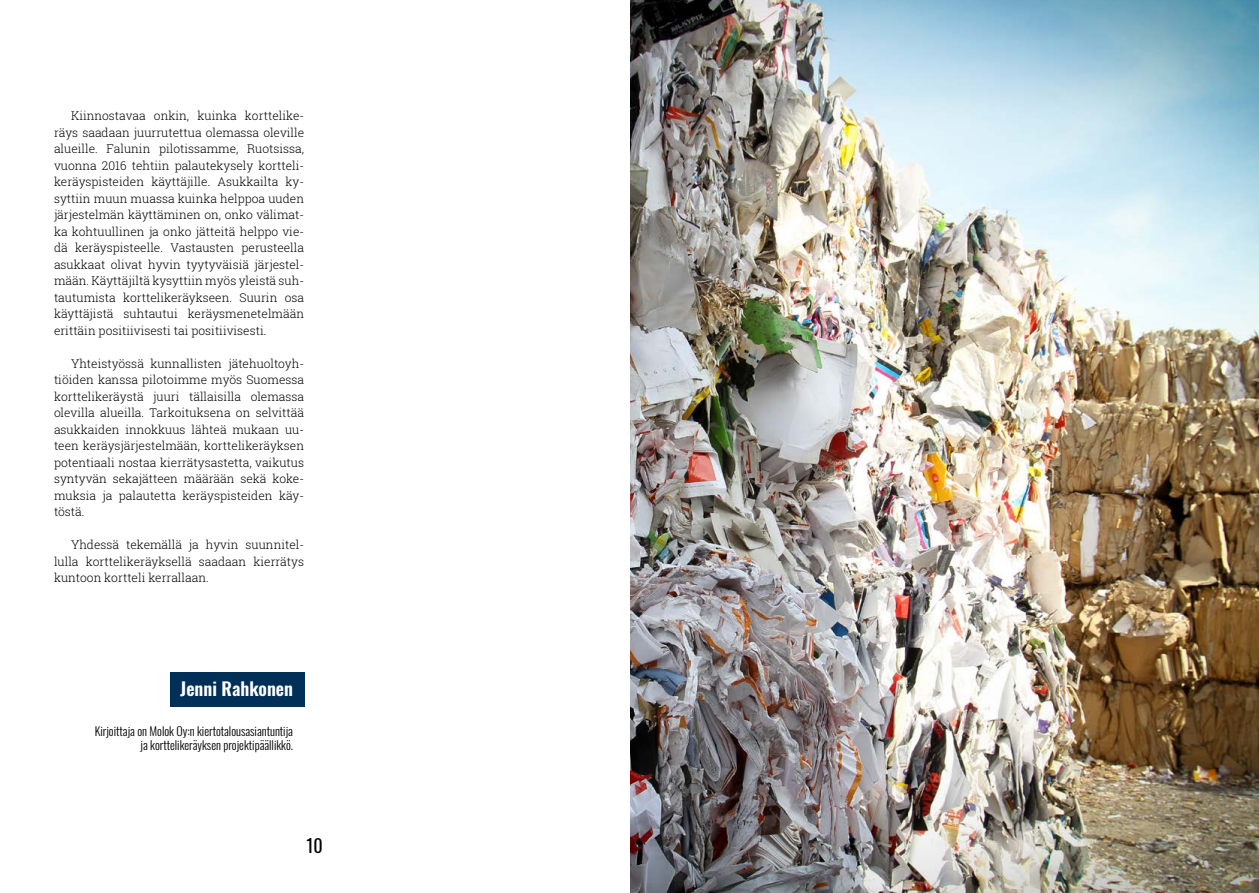
<style>
.page{position:relative;width:1259px;height:893px;background:#fff}
.page>*{position:absolute;margin:0;border:0;box-sizing:border-box;transform-origin:0 0}
.t1{font:600 18px "Oswald";color:#fff}
.t2{font:18px "Oswald";color:#000}
.t3{font:300 12px/16.5px "Roboto Slab";color:#000;text-align:justify}
.t4{font:300 12px/14.4px "Oswald";color:#000;text-align:right}
</style>
<div class="page">
<div style="left:170px;top:672px;width:134px;height:34px;background:#003057"></div>
<img style="left:630px;top:0;width:629px;height:893px">
<p class="t3" style="left:54px;top:107px;width:252px;text-align:left;text-indent:17px">Kiinnostavaa onkin, kuinka korttelike&shy;räys saadaan juurrutettua olemassa oleville alueille. Falunin pilotissamme, Ruotsissa, vuonna 2016 tehtiin palautekysely kortteli&shy;keräyspisteiden käyttäjille. Asukkailta ky&shy;syttiin muun muassa kuinka helppoa uuden järjestelmän käyttäminen on, onko välimat&shy;ka kohtuullinen ja onko jätteitä helppo vie&shy;dä keräyspisteelle. Vastausten perusteella asukkaat olivat hyvin tyytyväisiä järjestel&shy;mään. Käyttäjiltä kysyttiin myös yleistä suh&shy;tautumista korttelikeräykseen. Suurin osa käyttäjistä suhtautui keräysmenetelmään erittäin positiivisesti tai positiivisesti.</p>
<p class="t3" style="left:54px;top:355px;width:252px;text-indent:17px">Yhteistyössä kunnallisten jätehuoltoyh&shy;tiöiden kanssa pilotoimme myös Suomessa korttelikeräystä juuri tällaisilla olemassa olevilla alueilla. Tarkoituksena on selvittää asukkaiden innokkuus lähteä mukaan uu&shy;teen keräysjärjestelmään, korttelikeräyksen potentiaali nostaa kierrätysastetta, vaikutus syntyvän sekajätteen määrään sekä koke&shy;muksia ja palautetta keräyspisteiden käy&shy;töstä.</p>
<p class="t3" style="left:54px;top:536px;width:252px;text-indent:17px">Yhdessä tekemällä ja hyvin suunnitel&shy;lulla korttelikeräyksellä saadaan kierrätys kuntoon kortteli kerrallaan.</p>
<h1 class="t1" style="left:180px;top:680px;width:114px">Jenni Rahkonen</h1>
<p class="t4" style="left:95px;top:723px;width:200px">Kirjoittaja on Molok Oy:n kiertotalousasiantuntija ja korttelikeräyksen projektipäällikkö.</p>
<h1 class="t2" style="left:306px;top:830px;width:18px">10</h1>
</div>
